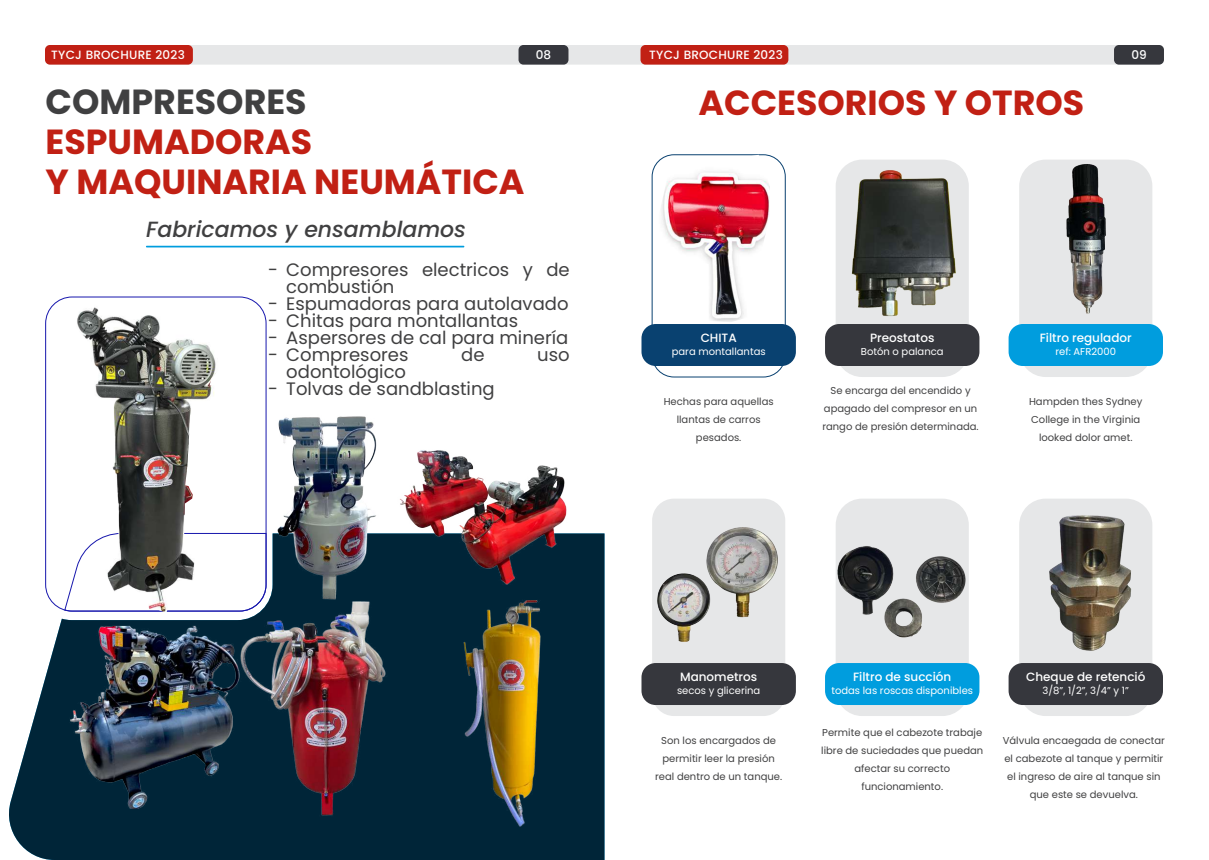
<style>
.page{position:relative;width:1209px;height:860px;background:#fff}
.page>*{position:absolute;margin:0;border:0;box-sizing:border-box;transform-origin:0 0}
.t1{font:700 34.8px/40.1px "Poppins";color:#c12014}
.t2{font:700 34.8px "Poppins";color:#404041}
.t3{font:italic 500 22px "Poppins";color:#404041}
.t4{font:18px/17px "Poppins";color:#404041}
.t5{font:500 12px "Poppins";color:#fff}
.t6{font:500 12px "Poppins";letter-spacing:.02em;color:#fff}
.t7{font:10px/18px "Poppins";color:#404041;text-align:center}
.t8{font:10px "Poppins";color:#fff}
</style>
<div class="page">
<div style="left:45px;top:45px;width:1119px;height:20px;background:#e6e7e8;border-radius:5px"></div>
<div style="left:45px;top:45px;width:148px;height:20px;background:#c12014;border-radius:5px"></div>
<div style="left:518px;top:45px;width:50px;height:20px;background:#36373d;border-radius:5px"></div>
<div style="left:640px;top:45px;width:148px;height:20px;background:#c12014;border-radius:5px"></div>
<div style="left:1114px;top:45px;width:50px;height:20px;background:#36373d;border-radius:5px"></div>
<hr style="left:146px;top:246px;width:318px;height:1px;background:#009dde">
<div style="left:651px;top:154px;width:135px;height:223px;border:1px solid #094170;border-radius:22px"></div>
<div style="left:641px;top:324px;width:155px;height:42px;background:#094170;border-radius:14px"></div>
<div style="left:835px;top:160px;width:133px;height:217px;background:#e6e7e8;border-radius:26px"></div>
<div style="left:1019px;top:160px;width:133px;height:217px;background:#e6e7e8;border-radius:26px"></div>
<svg style="left:9px;top:533px;width:595px;height:327px;fill:#002538"></svg>
<svg style="left:64px;top:533px;width:192px;height:79px"></svg>
<div style="left:825px;top:324px;width:154px;height:42px;background:#36373d;border-radius:14px"></div>
<div style="left:1008px;top:324px;width:155px;height:42px;background:#009dde;border-radius:14px"></div>
<div style="left:652px;top:499px;width:133px;height:217px;background:#e6e7e8;border-radius:22px"></div>
<div style="left:641px;top:663px;width:155px;height:42px;background:#36373d;border-radius:14px"></div>
<div style="left:835px;top:499px;width:133px;height:217px;background:#e6e7e8;border-radius:26px"></div>
<div style="left:1019px;top:499px;width:133px;height:217px;background:#e6e7e8;border-radius:26px"></div>
<div style="left:825px;top:663px;width:154px;height:42px;background:#009dde;border-radius:14px"></div>
<div style="left:1008px;top:663px;width:155px;height:42px;background:#36373d;border-radius:14px"></div>
<img style="left:76px;top:307px;width:145px;height:306px">
<img style="left:401px;top:450px;width:181px;height:138px">
<img style="left:61px;top:625px;width:177px;height:184px">
<img style="left:238px;top:598px;width:157px;height:226px">
<img style="left:445px;top:588px;width:112px;height:243px">
<img style="left:256px;top:412px;width:145px;height:195px">
<img style="left:656px;top:155px;width:114px;height:167px">
<img style="left:851px;top:170px;width:113px;height:146px">
<img style="left:1066px;top:164px;width:40px;height:150px">
<img style="left:657px;top:573px;width:46px;height:69px">
<img style="left:703px;top:507px;width:82px;height:111px">
<img style="left:835px;top:542px;width:134px;height:116px">
<img style="left:1049px;top:515px;width:82px;height:136px">
<p class="t5" style="left:536px;top:47px;width:17px">08</p>
<p class="t5" style="left:1131px;top:47px;width:17px">09</p>
<p class="t6" style="left:51px;top:48px;width:135px">TYCJ BROCHURE 2023</p>
<p class="t6" style="left:649px;top:48px;width:135px">TYCJ BROCHURE 2023</p>
<h1 class="t2" style="left:46px;top:82px;width:262px">COMPRESORES</h1>
<h1 class="t1" style="left:46px;top:122px;width:480px">ESPUMADORAS<br>Y MAQUINARIA NEUMÁTICA</h1>
<h2 class="t3" style="left:146px;top:216px;width:321px">Fabricamos y ensamblamos</h2>
<h3 class="t4" style="left:286px;top:261px;width:285px;text-indent:-18px">- Compresores electricos y de combustión</h3>
<h3 class="t4" style="left:268px;top:295px;width:302px">- Espumadoras para autolavado</h3>
<h3 class="t4" style="left:268px;top:312px;width:251px">- Chitas para montallantas</h3>
<h3 class="t4" style="left:268px;top:329px;width:302px">- Aspersores de cal para minería</h3>
<h3 class="t4" style="left:268px;top:346px;width:142px">- Compresores</h3>
<h3 class="t4" style="left:461px;top:346px;width:25px">de</h3>
<h3 class="t4" style="left:537px;top:346px;width:34px">uso</h3>
<h3 class="t4" style="left:286px;top:363px;width:121px">odontológico</h3>
<h3 class="t4" style="left:268px;top:380px;width:228px">- Tolvas de sandblasting</h3>
<h1 class="t1" style="left:698px;top:82px;width:387px">ACCESORIOS Y OTROS</h1>
<p class="t5" style="left:700px;top:331px;width:38px">CHITA</p>
<p class="t8" style="left:672px;top:345px;width:95px">para montallantas</p>
<p class="t5" style="left:870px;top:331px;width:66px">Preostatos</p>
<p class="t8" style="left:861px;top:345px;width:84px">Botón o palanca</p>
<p class="t5" style="left:1039px;top:331px;width:94px">Filtro regulador</p>
<p class="t8" style="left:1055px;top:345px;width:62px">ref: AFR2000</p>
<p class="t7" style="left:663px;top:392px;width:111px">Hechas para aquellas llantas de carros pesados.</p>
<p class="t7" style="left:822px;top:382px;width:158px">Se encarga del encendido y apagado del compresor en un rango de presión determinada.</p>
<p class="t7" style="left:1029px;top:392px;width:115px">Hampden thes Sydney<br>College in the Virginia looked dolor amet.</p>
<p class="t5" style="left:680px;top:670px;width:79px">Manometros</p>
<p class="t8" style="left:677px;top:684px;width:85px">secos y glicerina</p>
<p class="t5" style="left:853px;top:670px;width:100px">Filtro de succión</p>
<p class="t8" style="left:831px;top:684px;width:143px">todas las roscas disponibles</p>
<p class="t5" style="left:1026px;top:670px;width:121px">Cheque de retenció</p>
<p class="t8" style="left:1042px;top:684px;width:88px">3/8”, 1/2”, 3/4” y 1”</p>
<p class="t7" style="left:655px;top:731px;width:128px">Son los encargados de permitir leer la presión real dentro de un tanque.</p>
<p class="t7" style="left:821px;top:723px;width:163px">Permite que el cabezote trabaje libre de suciedades que puedan afectar su correcto funcionamiento.</p>
<p class="t7" style="left:1002px;top:731px;width:164px">Válvula encaegada de conectar el cabezote al tanque y permitir el ingreso de aire al tanque sin que este se devuelva.</p>
</div>
